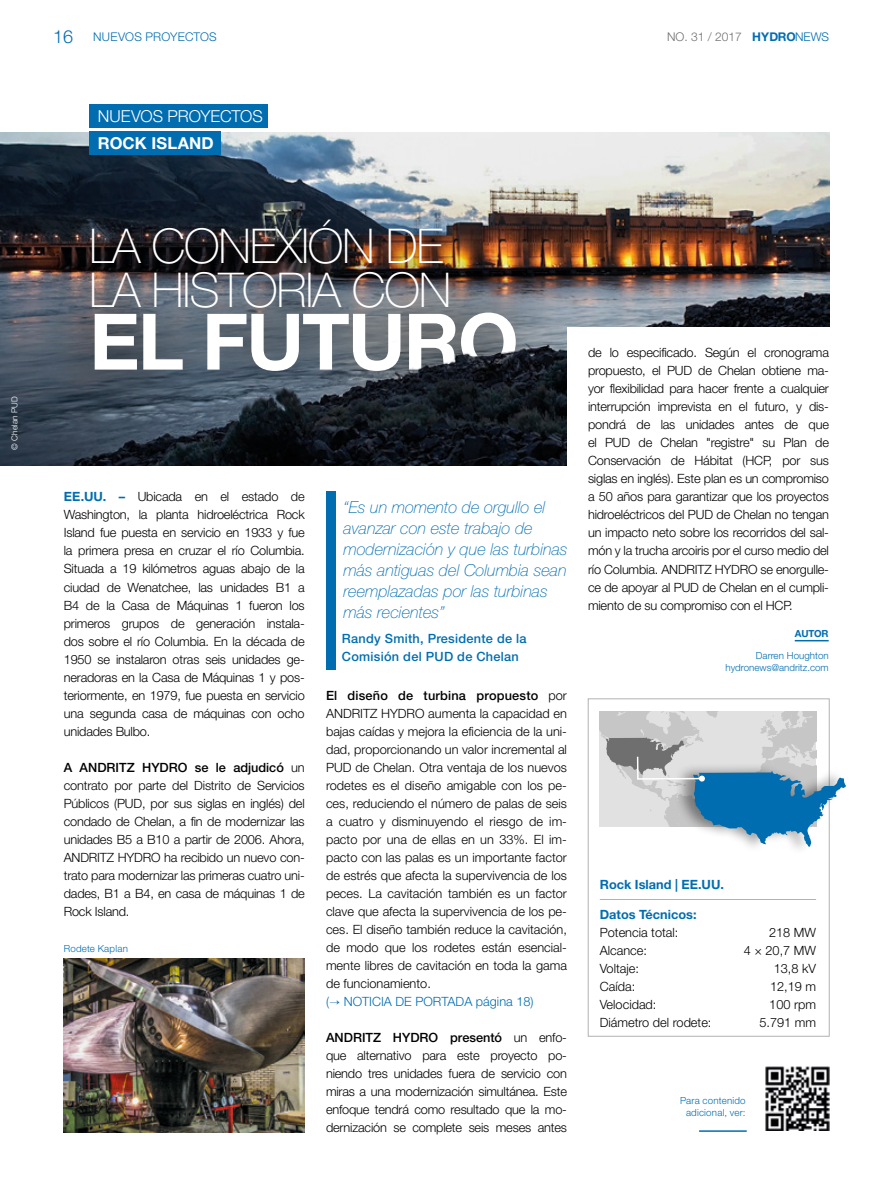
<style>
.page{position:relative;width:893px;height:1200px;background:#fff}
.page>*{position:absolute;margin:0;border:0;box-sizing:border-box;transform-origin:0 0}
.t1{font:700 78px "Helvetica Neue LT Std";letter-spacing:-.025em;color:#fff}
.t2{font:100 48px/43.5px "Helvetica Neue LT Std";letter-spacing:-.025em;color:#fff}
.t3{font:italic 100 16.5px/21px "Helvetica Neue LT Std";color:#006db1}
.t4{font:300 16.5px "Helvetica Neue LT Std";letter-spacing:-.005em;color:#fff}
.t5{font:700 16.5px "Helvetica Neue LT Std";letter-spacing:.01em;color:#fff}
.t6{font:300 12.75px/18px "Helvetica Neue LT Std";letter-spacing:-.015em;color:#000;text-align:justify}
.t7{font:500 12.75px/18px "Helvetica Neue LT Std";letter-spacing:.02em;color:#006db1}
.t8{font:700 12.75px "Helvetica Neue LT Std";color:#006db1}
.t9{font:300 12.75px "Helvetica Neue LT Std";color:#006db1}
.t10{font:300 12px "Helvetica Neue LT Std";color:#706f6f}
.t11{font:300 12px "Helvetica Neue LT Std";letter-spacing:.02em;color:#006db1}
.t12{font:300 9.75px/12px "Helvetica Neue LT Std";letter-spacing:.02em;color:#006db1;text-align:right}
.t13{font:300 9.75px/12px "Helvetica Neue LT Std";color:#006db1;text-align:right}
.t14{font:700 9.75px "Helvetica Neue LT Std";letter-spacing:-.02em;color:#006db1}
.t15{font:300 8.25px "Helvetica Neue LT Std";color:#fff}
.s1{font-size:18px}
.s2{font-weight:700;color:#006db1}
.s3{color:#006db1}
.s4{font-weight:500}
</style>
<div class="page">
<img style="left:0;top:132px;width:829px;height:333px">
<img style="left:38px;top:173px;width:530px;height:251px">
<div style="left:89px;top:131px;width:132px;height:24px;background:#006db1"></div>
<div style="left:89px;top:105px;width:179px;height:23px;background:#006db1"></div>
<div style="left:588px;top:698px;width:241px;height:338px;border:1px solid #b3b2b2"></div>
<hr style="left:600px;top:899px;width:216px;height:1px;background:#b3b2b2">
<div style="left:674px;top:761px;width:172px;height:95px;background:#fff"></div>
<svg style="left:600px;top:711px;width:246px;height:136px"></svg>
<div style="left:567px;top:327px;width:283px;height:317px;background:#fff"></div>
<hr style="left:795px;top:639px;width:34px;height:2px;background:#006db1">
<img style="left:64px;top:958px;width:241px;height:173px">
<div style="left:326px;top:491px;width:10px;height:179px;background:#006db1"></div>
<img style="left:766px;top:1066px;width:63px;height:64px">
<hr style="left:699px;top:1129px;width:48px;height:2px;background:#006db1">
<img style="left:344px;top:325px;width:208px;height:126px">
<p class="t15" style="left:10px;top:449px;width:54px;rotate:-90deg">© Chelan PUD</p>
<p class="t11" style="left:53px;top:29px;width:165px"><span class="s1">16</span> NUEVOS PROYECTOS</p>
<p class="t10" style="left:667px;top:29px;width:163px">NO. 31 / 2017 <span class="s2">HYDRO</span><span class="s3">NEWS</span></p>
<p class="t4" style="left:98px;top:106px;width:166px">NUEVOS PROYECTOS</p>
<p class="t5" style="left:98px;top:133px;width:117px">ROCK ISLAND</p>
<h2 class="t2" style="left:89px;top:224px;width:364px">LA CONEXIÓN DE<br>LA HISTORIA CON</h2>
<h1 class="t1" style="left:89px;top:293px;width:431px">EL FUTURO</h1>
<p class="t6" style="left:64px;top:487px;width:242px"><span class="s2">EE.UU. –</span> Ubicada en el estado de Washington, la planta hidroeléctrica Rock Island fue puesta en servicio en 1933 y fue la primera presa en cruzar el río Columbia.<br>Situada a 19 kilómetros aguas abajo de la ciudad de Wenatchee, las unidades B1 a B4 de la Casa de Máquinas 1 fueron los primeros grupos de generación instala&shy;dos sobre el río Columbia. En la década de 1950 se instalaron otras seis unidades ge&shy;neradoras en la Casa de Máquinas 1 y pos&shy;teriormente, en 1979, fue puesta en servicio una segunda casa de máquinas con ocho unidades Bulbo.</p>
<p class="t6" style="left:64px;top:757px;width:242px"><span class="s4">A ANDRITZ HYDRO se le adjudicó</span> un contrato por parte del Distrito de Servicios Públicos (PUD, por sus siglas en inglés) del condado de Chelan, a fin de modernizar las unidades B5 a B10 a partir de 2006. Ahora, ANDRITZ HYDRO ha recibido un nuevo con&shy;trato para modernizar las primeras cuatro uni&shy;dades, B1 a B4, en casa de máquinas 1 de Rock Island.</p>
<p class="t12" style="left:64px;top:941px;width:66px">Rodete Kaplan</p>
<p class="t3" style="left:344px;top:496px;width:225px">“Es un momento de orgullo el avanzar con este trabajo de modernización y que las turbinas más antiguas del Columbia sean reemplazadas por las turbinas más recientes”</p>
<p class="t7" style="left:342px;top:628px;width:186px">Randy Smith, Presidente de la<br>Comisión del PUD de Chelan</p>
<p class="t6" style="left:326px;top:685px;width:242px"><span class="s4">El diseño de turbina propuesto</span> por ANDRITZ HYDRO aumenta la capacidad en bajas caídas y mejora la eficiencia de la uni&shy;dad, proporcionando un valor incremental al PUD de Chelan. Otra ventaja de los nuevos rodetes es el diseño amigable con los pe&shy;ces, reduciendo el número de palas de seis a cuatro y disminuyendo el riesgo de im&shy;pacto por una de ellas en un 33%. El im&shy;pacto con las palas es un importante factor de estrés que afecta la supervivencia de los peces. La cavitación también es un factor clave que afecta la supervivencia de los pe&shy;ces. El diseño también reduce la cavitación, de modo que los rodetes están esencial&shy;mente libres de cavitación en toda la gama de funcionamiento.</p>
<p class="t9" style="left:326px;top:993px;width:209px">( NOTICIA DE PORTADA página 18)</p>
<p class="t6" style="left:326px;top:1027px;width:242px"><span class="s4">ANDRITZ HYDRO presentó</span> un enfo&shy;que alternativo para este proyecto po&shy;niendo tres unidades fuera de servicio con miras a una modernización simultánea. Este enfoque tendrá como resultado que la mo&shy;dernización se complete seis meses antes</p>
<p class="t6" style="left:588px;top:343px;width:242px">de lo especificado. Según el cronograma propuesto, el PUD de Chelan obtiene ma&shy;yor flexibilidad para hacer frente a cualquier interrupción imprevista en el futuro, y dis&shy;pondrá de las unidades antes de que el PUD de Chelan "registre" su Plan de Conservación de Hábitat (HCP, por sus siglas en inglés). Este plan es un compromiso a 50 años para garantizar que los proyectos hidroeléctricos del PUD de Chelan no tengan un impacto neto sobre los recorridos del sal&shy;món y la trucha arcoiris por el curso medio del río Columbia. ANDRITZ HYDRO se enorgulle&shy;ce de apoyar al PUD de Chelan en el cumpli&shy;miento de su compromiso con el HCP.</p>
<p class="t14" style="left:795px;top:627px;width:35px">AUTOR</p>
<p class="t13" style="left:725px;top:649px;width:105px">Darren Houghton hydronews@andritz.com</p>
<p class="t8" style="left:600px;top:876px;width:126px">Rock Island | EE.UU.</p>
<p class="t8" style="left:600px;top:906px;width:98px">Datos Técnicos:</p>
<p class="t6" style="left:600px;top:922px;width:113px;text-align:left">Potencia total:<br>Alcance:<br>Voltaje:<br>Caída:<br>Velocidad:<br>Diámetro del rodete:</p>
<p class="t6" style="left:744px;top:922px;width:74px;text-align:right">218 MW<br>4 × 20,7 MW<br>13,8 kV<br>12,19 m<br>100 rpm<br>5.791 mm</p>
<p class="t12" style="left:680px;top:1093px;width:67px">Para contenido adicional, ver:</p>
</div>
